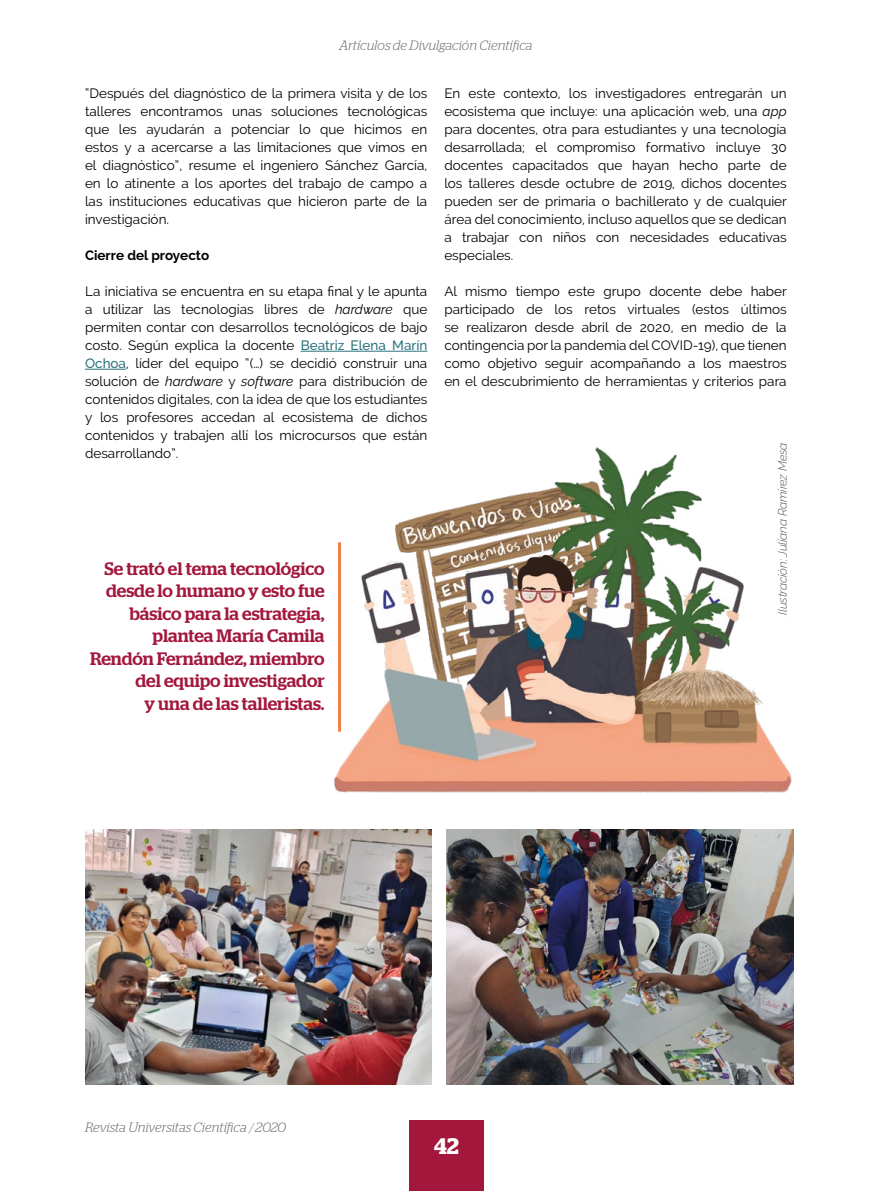
<style>
.page{position:relative;width:893px;height:1191px;background:#fff}
.page>*{position:absolute;margin:0;border:0;box-sizing:border-box;transform-origin:0 0}
.t1{font:600 22.5px "Stag";color:#fff}
.t2{font:500 18px/22.5px "Stag";color:#a3173d;text-align:right}
.t3{font:13.5px/18px "Raleway";color:#000;text-align:justify}
.t4{font:italic 300 13.5px "Stag";letter-spacing:-.005em;color:#706f6f}
.t5{font:700 13.5px "Raleway";color:#000}
.t6{font:italic 300 12px "Raleway";letter-spacing:-.01em;color:#575756}
.s1{font-style:italic}
.s2{font-weight:500;color:#2b727e}
.s3{color:#8a8ac3}
</style>
<div class="page">
<div style="left:409px;top:1120px;width:75px;height:71px;background:#a3173d"></div>
<hr style="left:301px;top:351px;width:126px;height:1px;background:#2b727e">
<hr style="left:85px;top:369px;width:41px;height:1px;background:#2b727e">
<img style="left:334px;top:447px;width:458px;height:346px">
<img style="left:85px;top:829px;width:347px;height:255px">
<img style="left:446px;top:829px;width:347px;height:255px">
<hr style="left:338px;top:542px;width:3px;height:189px;background:#f08046">
<p class="t4" style="left:339px;top:37px;width:195px">Artículos de Divulgación Científica</p>
<p class="t3" style="left:85px;top:84px;width:344px">“Después del diagnóstico de la primera visita y de los talleres encontramos unas soluciones tecnológicas que les ayudarán a potenciar lo que hicimos en estos y a acercarse a las limitaciones que vimos en el diagnóstico”, resume el ingeniero Sánchez García, en lo atinente a los aportes del trabajo de campo a las instituciones educativas que hicieron parte de la investigación.</p>
<p class="t5" style="left:85px;top:247px;width:126px">Cierre del proyecto</p>
<p class="t3" style="left:85px;top:282px;width:344px">La iniciativa se encuentra en su etapa final y le apunta a utilizar las tecnologías libres de <span class="s1">hardware</span> que permiten contar con desarrollos tecnológicos de bajo costo. Según explica la docente <span class="s2">Beatriz Elena Marín Ochoa</span>, líder del equipo “(…) se decidió construir una solución de <span class="s1">hardware</span> y <span class="s1">software</span> para distribución de contenidos digitales, con la idea de que los estudiantes y los profesores accedan al ecosistema de dichos contenidos y trabajen allí los microcursos que están desarrollando”.</p>
<h2 class="t2" style="left:90px;top:557px;width:236px">Se trató el tema tecnológico desde lo humano y esto fue básico para la estrategia, plantea María Camila<br>Rendón Fernández, miembro del equipo investigador<br>y una de las talleristas.</h2>
<p class="t3" style="left:444px;top:84px;width:344px">En este contexto, los investigadores entregarán un ecosistema que incluye: una aplicación web, una <span class="s1">app </span>para docentes, otra para estudiantes y una tecnología desarrollada; el compromiso formativo incluye 30 docentes capacitados que hayan hecho parte de los talleres desde octubre de 2019, dichos docentes pueden ser de primaria o bachillerato y de cualquier área del conocimiento, incluso aquellos que se dedican a trabajar con niños con necesidades educativas especiales.</p>
<p class="t3" style="left:444px;top:282px;width:344px">Al mismo tiempo este grupo docente debe haber participado de los retos virtuales (estos últimos se realizaron desde abril de 2020, en medio de la contingencia por la pandemia del COVID-19), que tienen como objetivo seguir acompañando a los maestros en el descubrimiento de herramientas y criterios para</p>
<p class="t6" style="left:775px;top:615px;width:174px;rotate:-90deg">Ilustración: Juliana Ramírez Mesa</p>
<p class="t4" style="left:85px;top:1119px;width:202px">Revista Universitas Científica <span class="s3">/</span> 2020</p>
<h1 class="t1" style="left:434px;top:1132px;width:26px">42</h1>
</div>
